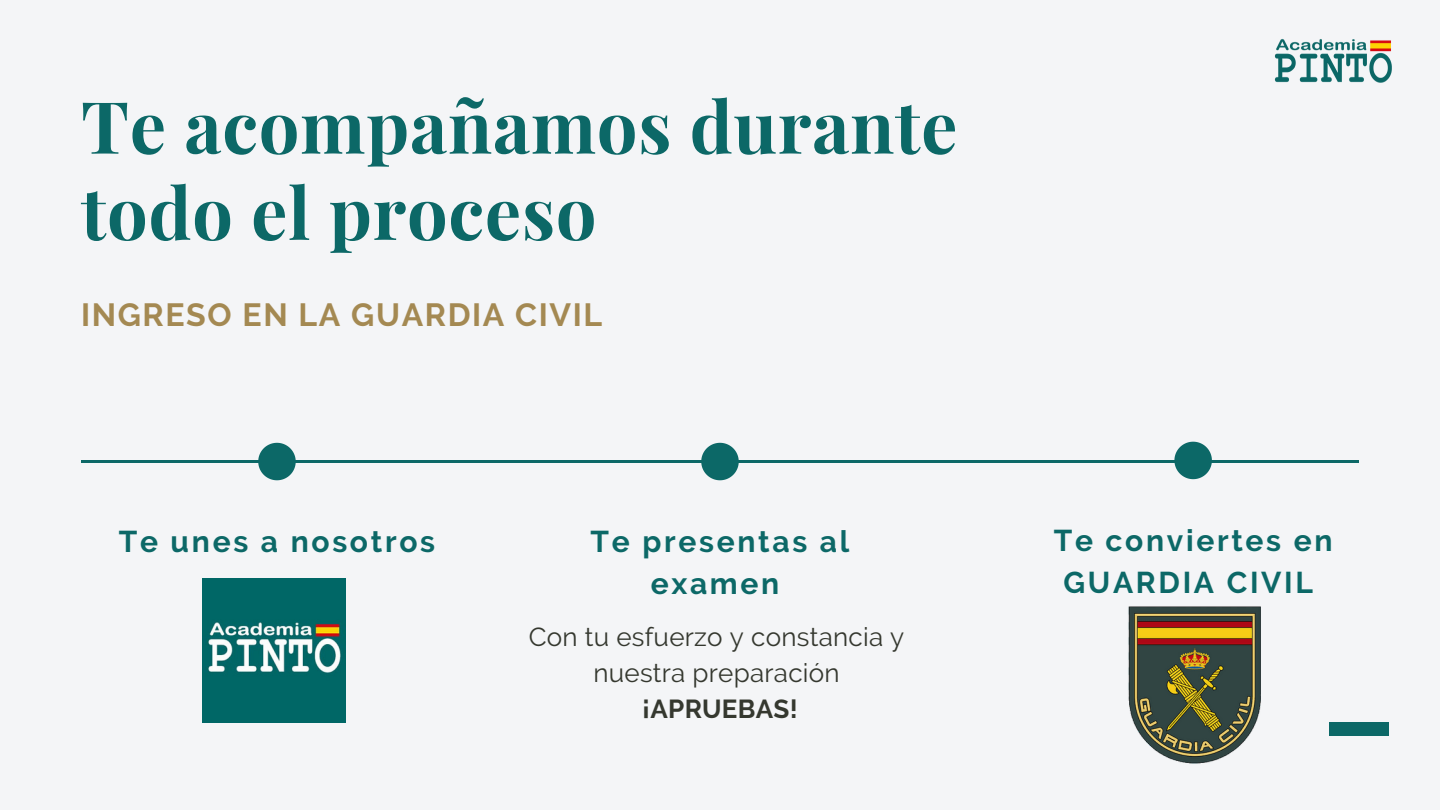
<style>
.page{position:relative;width:1440px;height:810px;background:#f4f5f7}
.page>*{position:absolute;margin:0;border:0;box-sizing:border-box;transform-origin:0 0}
.t1{font:700 72px/86.2px "Playfair Display";letter-spacing:.01em;color:#0c6867}
.t2{font:700 32px "Raleway";letter-spacing:.05em;color:#a48952}
.t3{font:700 30px/42px "Raleway";letter-spacing:.09em;color:#0c6867;text-align:center}
.t4{font:26px/36px "Raleway";letter-spacing:.01em;color:#35382f;text-align:center}
.t5{font:700 26px "Raleway";letter-spacing:.01em;color:#35382f}
</style>
<div class="page">
<hr style="left:81px;top:460px;width:1278px;height:3px;background:#0c6867">
<svg style="left:258px;top:443px;width:38px;height:37px"></svg>
<svg style="left:701px;top:443px;width:38px;height:37px"></svg>
<svg style="left:1174px;top:442px;width:38px;height:37px"></svg>
<div style="left:1329px;top:722px;width:60px;height:14px;background:#0c6867"></div>
<img style="left:1128px;top:606px;width:133px;height:158px">
<img style="left:1274px;top:39px;width:118px;height:44px">
<img style="left:203px;top:579px;width:143px;height:143px">
<p class="t1" style="left:81px;top:81px;width:878px">Te acompañamos durante todo el proceso</p>
<p class="t2" style="left:81px;top:296px;width:523px">INGRESO EN LA GUARDIA CIVIL</p>
<p class="t3" style="left:119px;top:520px;width:318px">Te unes a nosotros</p>
<p class="t3" style="left:591px;top:520px;width:260px">Te presentas al examen</p>
<p class="t4" style="left:529px;top:619px;width:377px">Con tu esfuerzo y constancia y nuestra preparación</p>
<p class="t5" style="left:642px;top:694px;width:157px">¡APRUEBAS!</p>
<p class="t3" style="left:1054px;top:519px;width:280px">Te conviertes en<br>GUARDIA CIVIL</p>
</div>
